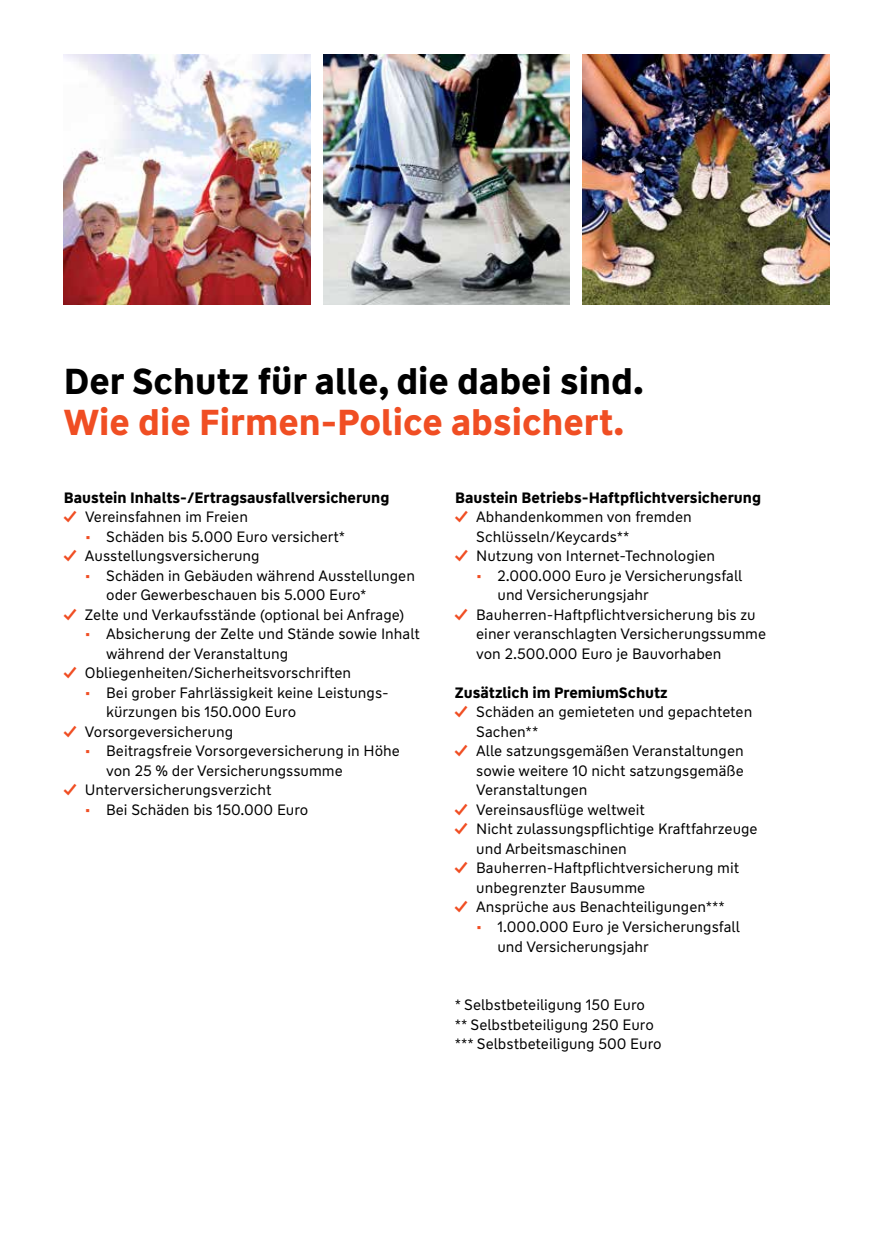
<style>
.page{position:relative;width:893px;height:1255px;background:#fff}
.page>*{position:absolute;margin:0;border:0;box-sizing:border-box;transform-origin:0 0}
.t1{font:700 36px "WW Type";color:#000}
.t2{font:700 36px "WW Type";color:#f04e23}
.t3{font:15px/19.5px "WW Type";color:#000}
.t4{font:700 15px "WW Type";color:#000}
.s1{font-weight:700;color:#f04e23}
.s2{color:#f04e23}
</style>
<div class="page">
<img style="left:323px;top:54px;width:247px;height:250px">
<img style="left:64px;top:54px;width:246px;height:250px">
<img style="left:583px;top:54px;width:246px;height:250px">
<h1 class="t1" style="left:64px;top:358px;width:582px">Der Schutz für alle, die dabei sind.</h1>
<h1 class="t2" style="left:64px;top:398px;width:562px">Wie die Firmen-Police absichert.</h1>
<p class="t4" style="left:64px;top:487px;width:327px">Baustein Inhalts-/Ertragsausfallversicherung</p>
<p class="t3" style="left:64px;top:507px;width:186px"><span class="s1">✓</span> Vereinsfahnen im Freien</p>
<p class="t3" style="left:85px;top:527px;width:262px"><span class="s2">•</span> Schäden bis 5.000 Euro versichert*</p>
<p class="t3" style="left:64px;top:546px;width:197px"><span class="s1">✓</span> Ausstellungsversicherung</p>
<p class="t3" style="left:106px;top:566px;width:310px;text-indent:-21px"><span class="s2">•</span> Schäden in Gebäuden während Ausstellungen oder Gewerbeschauen bis 5.000 Euro*</p>
<p class="t3" style="left:64px;top:605px;width:342px"><span class="s1">✓</span> Zelte und Verkaufsstände (optional bei Anfrage)</p>
<p class="t3" style="left:106px;top:624px;width:315px;text-indent:-21px"><span class="s2">•</span> Absicherung der Zelte und Stände sowie Inhalt während der Veranstaltung</p>
<p class="t3" style="left:64px;top:663px;width:289px"><span class="s1">✓</span> Obliegenheiten/Sicherheitsvorschriften</p>
<p class="t3" style="left:106px;top:683px;width:282px;text-indent:-21px"><span class="s2">•</span> Bei grober Fahrlässigkeit keine Leistungs‑ kürzungen bis 150.000 Euro</p>
<p class="t3" style="left:64px;top:722px;width:171px"><span class="s1">✓</span> Vorsorgeversicherung</p>
<p class="t3" style="left:106px;top:741px;width:295px;text-indent:-21px"><span class="s2">•</span> Beitragsfreie Vorsorgeversicherung in Höhe von 25 % der Versicherungssumme</p>
<p class="t3" style="left:64px;top:780px;width:209px"><span class="s1">✓</span> Unterversicherungsverzicht</p>
<p class="t3" style="left:85px;top:800px;width:225px"><span class="s2">•</span> Bei Schäden bis 150.000 Euro</p>
<p class="t4" style="left:455px;top:487px;width:308px">Baustein Betriebs-Haftpflichtversicherung</p>
<p class="t3" style="left:476px;top:507px;width:217px;text-indent:-21px"><span class="s1">✓</span> Abhandenkommen von fremden<br>Schlüsseln/Keycards**</p>
<p class="t3" style="left:455px;top:546px;width:262px"><span class="s1">✓</span> Nutzung von Internet-Technologien</p>
<p class="t3" style="left:497px;top:566px;width:246px;text-indent:-21px"><span class="s2">•</span> 2.000.000 Euro je Versicherungsfall und Versicherungsjahr</p>
<p class="t3" style="left:476px;top:605px;width:291px;text-indent:-21px"><span class="s1">✓</span> Bauherren-Haftpflichtversicherung bis zu einer veranschlagten Versicherungssumme von 2.500.000 Euro je Bauvorhaben</p>
<p class="t4" style="left:455px;top:682px;width:214px">Zusätzlich im PremiumSchutz</p>
<p class="t3" style="left:476px;top:702px;width:278px;text-indent:-21px"><span class="s1">✓</span> Schäden an gemieteten und gepachteten<br>Sachen**</p>
<p class="t3" style="left:476px;top:741px;width:269px;text-align:justify;text-indent:-21px"><span class="s1">✓</span> Alle satzungsgemäßen Veranstaltungen sowie weitere 10 nicht satzungsgemäße Veranstaltungen</p>
<p class="t3" style="left:455px;top:800px;width:192px"><span class="s1">✓</span> Vereinsausflüge weltweit</p>
<p class="t3" style="left:476px;top:819px;width:283px;text-indent:-21px"><span class="s1">✓</span> Nicht zulassungspflichtige Kraftfahrzeuge und Arbeitsmaschinen</p>
<p class="t3" style="left:476px;top:858px;width:264px;text-indent:-21px"><span class="s1">✓</span> Bauherren-Haftpflichtversicherung mit unbegrenzter Bausumme</p>
<p class="t3" style="left:455px;top:897px;width:271px"><span class="s1">✓</span> Ansprüche aus Benachteiligungen***</p>
<p class="t3" style="left:497px;top:917px;width:244px;text-indent:-21px"><span class="s2">•</span> 1.000.000 Euro je Versicherungsfall und Versicherungsjahr</p>
<p class="t3" style="left:455px;top:995px;width:208px">* Selbstbeteiligung 150 Euro<br>** Selbstbeteiligung 250 Euro *** Selbstbeteiligung 500 Euro</p>
</div>
